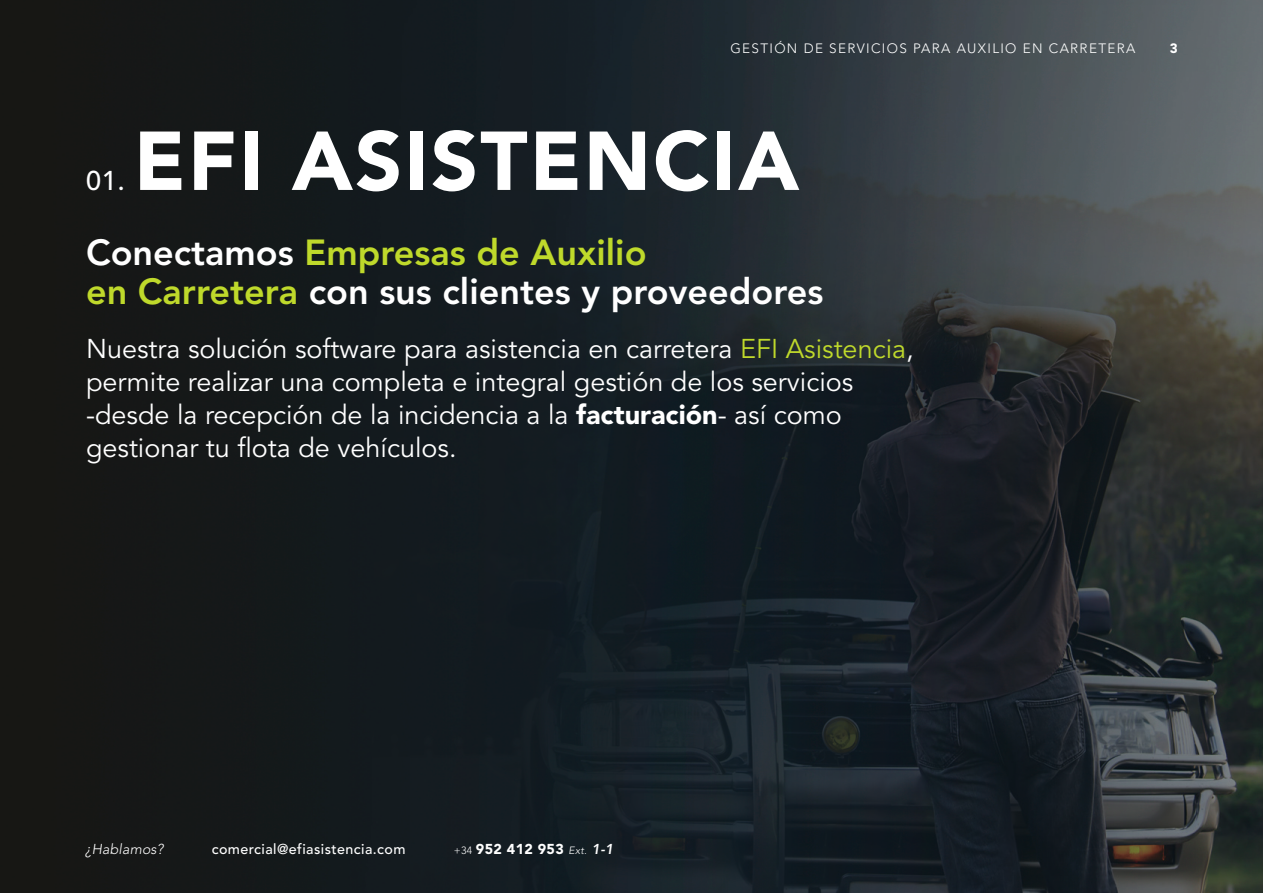
<style>
.page{position:relative;width:1263px;height:893px;background:#fff}
.page>*{position:absolute;margin:0;border:0;box-sizing:border-box;transform-origin:0 0}
.t1{font:900 82.5px "Avenir LT Std";letter-spacing:.025em;color:#fff}
.t2{font:800 36px/39px "Avenir LT Std";color:#fff}
.t3{font:27px/33px "Avenir LT Std";color:#fff}
.t4{font:500 27px "Avenir LT Std";color:#fff}
.t5{font:500 14.25px "Avenir LT Std";letter-spacing:.03em;color:#fff}
.t6{font:900 14.25px "Avenir LT Std";letter-spacing:.025em;color:#fff}
.t7{font:italic 300 14.25px "Avenir LT Std";letter-spacing:.01em;color:#fff}
.t8{font:300 13.5px "Avenir LT Std";letter-spacing:.1em;color:#fff}
.t9{font:900 13.5px "Avenir LT Std";color:#fff}
.s1{color:#bfd92b}
.s2{font-weight:900}
.s3{font-weight:300;font-size:10.5px}
.s4{font-weight:300;font-style:italic;font-size:10.5px}
.s5{font-weight:800;font-style:italic}
</style>
<div class="page">
<img style="left:0;top:0;width:1263px;height:893px">
<p class="t8" style="left:730px;top:40px;width:407px">GESTIÓN DE SERVICIOS PARA AUXILIO EN CARRETERA</p>
<p class="t9" style="left:1170px;top:40px;width:9px">3</p>
<p class="t4" style="left:86px;top:165px;width:40px">01.</p>
<h1 class="t1" style="left:134px;top:111px;width:667px">EFI ASISTENCIA</h1>
<h2 class="t2" style="left:86px;top:233px;width:739px">Conectamos <span class="s1">Empresas de Auxilio<br>en Carretera</span> con sus clientes y proveedores</h2>
<p class="t3" style="left:86px;top:333px;width:829px">Nuestra solución software para asistencia en carretera <span class="s1">EFI Asistencia</span>, permite realizar una completa e integral gestión de los servicios -desde la recepción de la incidencia a la <span class="s2">facturación</span>- así como gestionar tu flota de vehículos.</p>
<p class="t7" style="left:85px;top:841px;width:80px">¿Hablamos?</p>
<p class="t5" style="left:212px;top:841px;width:195px">comercial@efiasistencia.com</p>
<p class="t6" style="left:454px;top:841px;width:161px"><span class="s3">+34</span> 952 412 953 <span class="s4">Ext.</span> <span class="s5">1-1</span></p>
</div>
